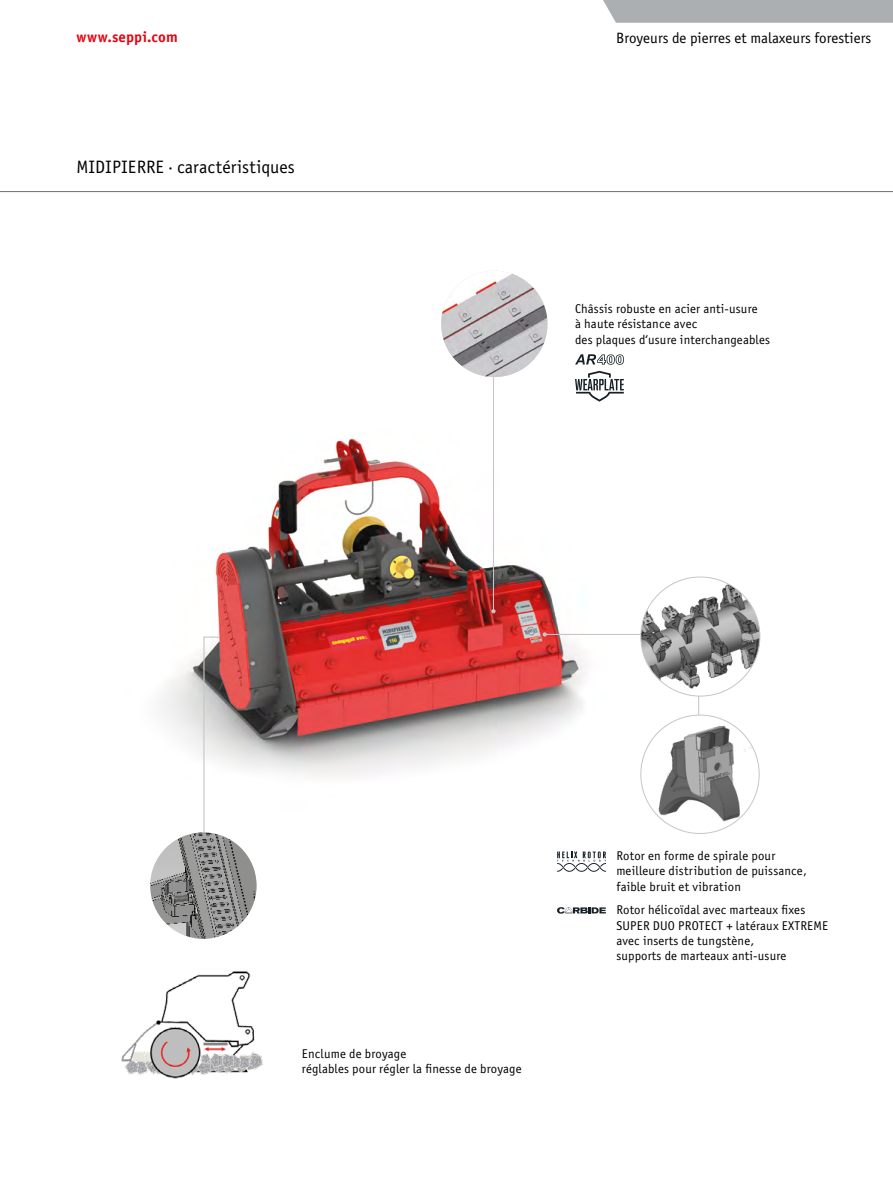
<style>
.page{position:relative;width:893px;height:1191px;background:#fff}
.page>*{position:absolute;margin:0;border:0;box-sizing:border-box;transform-origin:0 0}
.t1{font:18px "Officina Sans Book ITC";color:#000}
.t2{font:15px "Officina Sans Book ITC";color:#000}
.t3{font:15px "Officina Sans Bold ITC";letter-spacing:.005em;color:#e30613}
.t4{font:12.75px/15.3px "Officina Sans Book ITC";letter-spacing:.01em;color:#000}
</style>
<div class="page">
<div style="left:603px;top:0;width:290px;height:23px;background:#acafb2"></div>
<hr style="left:0;top:191px;width:893px;height:1px;background:#706f6f">
<img style="left:161px;top:438px;width:400px;height:339px">
<img style="left:121px;top:971px;width:142px;height:108px">
<hr style="left:493px;top:327px;width:1px;height:284px;background:#c6c6c6">
<svg style="left:491px;top:609px;width:5px;height:4px"></svg>
<img style="left:441px;top:271px;width:106px;height:106px;border-radius:53px">
<svg style="left:543px;top:632px;width:157px;height:155px"></svg>
<img style="left:642px;top:715px;width:116px;height:118px">
<img style="left:641px;top:577px;width:119px;height:119px;border-radius:60px">
<svg style="left:575px;top:371px;width:49px;height:31px"></svg>
<svg style="left:575px;top:354px;width:49px;height:11px"></svg>
<svg style="left:557px;top:851px;width:49px;height:20px"></svg>
<svg style="left:557px;top:907px;width:49px;height:6px"></svg>
<div style="left:203px;top:636px;width:17px;height:215px;border:1px solid #c6c6c6"></div>
<img style="left:150px;top:832px;width:107px;height:106px;border-radius:53px">
<p class="t3" style="left:77px;top:26px;width:103px">www.seppi.com</p>
<p class="t2" style="left:616px;top:28px;width:257px">Broyeurs de pierres et malaxeurs forestiers</p>
<h1 class="t1" style="left:77px;top:155px;width:220px">MIDIPIERRE · caractéristiques</h1>
<p class="t4" style="left:575px;top:301px;width:196px">Châssis robuste en acier anti-usure<br>à haute résistance avec<br>des plaques d‘usure interchangeables</p>
<p class="t4" style="left:302px;top:1045px;width:221px">Enclume de broyage<br>réglables pour régler la finesse de broyage</p>
<p class="t4" style="left:616px;top:847px;width:192px">Rotor en forme de spirale pour meilleure distribution de puissance, faible bruit et vibration</p>
<p class="t4" style="left:616px;top:902px;width:214px">Rotor hélicoïdal avec marteaux fixes SUPER DUO PROTECT + latéraux EXTREME avec inserts de tungstène,<br>supports de marteaux anti-usure</p>
</div>
